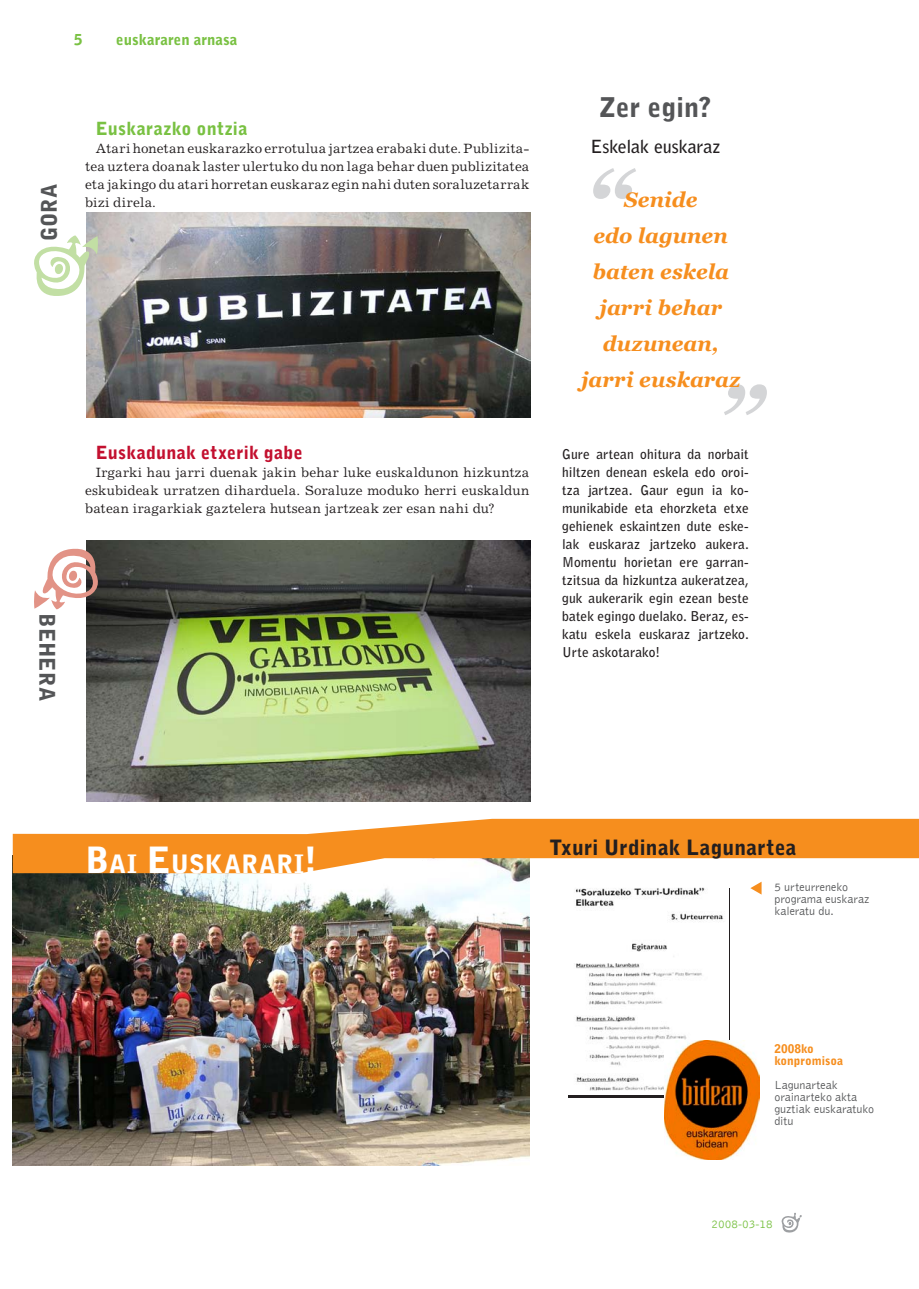
<style>
.page{position:relative;width:919px;height:1289px;background:#fff}
.page>*{position:absolute;margin:0;border:0;box-sizing:border-box;transform-origin:0 0}
.t1{font:italic 700 90px "Georgia";color:#d4d5d7}
.t2{font:900 27px "Bell Gothic Std";letter-spacing:.005em;color:#545557}
.t3{font:900 25.2px "Bell Gothic Std";letter-spacing:.025em;color:#fff}
.t4{font:900 21.45px "Bell Gothic Std";color:#545557}
.t5{font:italic 700 21px/36px "Georgia";color:#f68e1e;text-align:center}
.t6{font:900 21px "Bell Gothic Std";letter-spacing:.015em;color:#231f20}
.t7{font:900 18px "Bell Gothic";letter-spacing:.015em;color:#c3102f}
.t8{font:900 18px "Bell Gothic";letter-spacing:.02em;color:#79c142}
.t9{font:700 18px "Bell Gothic Std";letter-spacing:-.005em;color:#231f20}
.t10{font:900 15px "Bell Gothic Std";color:#79c142}
.t11{font:13.5px/18px "Excelsior";letter-spacing:.02em;color:#231f20;text-align:justify}
.t12{font:700 13.5px/18px "Bell Gothic Std";letter-spacing:.005em;color:#231f20;text-align:justify}
.t13{font:300 12px/12px "Bell Gothic";color:#545557}
.t14{font:900 12px/12px "Bell Gothic Std";color:#f68e1e}
.t15{font:300 12px "Bell Gothic";color:#79c142}
.s1{font-size:36px}
</style>
<div class="page">
<svg style="left:781px;top:1212px;width:20px;height:21px"></svg>
<svg style="left:568px;top:888px;width:162px;height:209px"></svg>
<img style="left:13px;top:873px;width:516px;height:292px">
<svg style="left:13px;top:818px;width:905px;height:55px;fill:#f68e1e"></svg>
<img style="left:86px;top:540px;width:444px;height:261px">
<img style="left:86px;top:213px;width:444px;height:204px">
<svg style="left:34px;top:235px;width:64px;height:64px"></svg>
<svg style="left:34px;top:545px;width:69px;height:64px"></svg>
<img style="left:569px;top:887px;width:159px;height:207px">
<svg style="left:750px;top:882px;width:11px;height:12px"></svg>
<img style="left:664px;top:1040px;width:95px;height:119px">
<p class="t10" style="left:74px;top:30px;width:10px">5</p>
<p class="t10" style="left:116px;top:30px;width:122px">euskararen arnasa</p>
<h3 class="t4" style="left:37px;top:241px;width:59px;rotate:-90deg">GORA</h3>
<h3 class="t8" style="left:96px;top:118px;width:153px">Euskarazko ontzia</h3>
<p class="t11" style="left:85px;top:139px;width:446px;text-indent:11px">Atari honetan euskarazko errotulua jartzea erabaki dute. Publizita&shy;tea uztera doanak laster ulertuko du non laga behar duen publizitatea eta jakingo du atari horretan euskaraz egin nahi duten soraluzetarrak bizi direla.</p>
<h3 class="t7" style="left:96px;top:442px;width:209px">Euskadunak etxerik gabe</h3>
<p class="t11" style="left:85px;top:463px;width:446px;text-indent:11px">Irgarki hau jarri duenak jakin behar luke euskaldunon hizkuntza eskubideak urratzen diharduela. Soraluze moduko herri euskaldun batean iragarkiak gaztelera hutsean jartzeak zer esan nahi du?</p>
<h3 class="t4" style="left:60px;top:613px;width:89px;rotate:90deg">BEHERA</h3>
<h2 class="t2" style="left:599px;top:91px;width:114px">Zer egin?</h2>
<h3 class="t9" style="left:590px;top:136px;width:131px">Eskelak euskaraz</h3>
<h3 class="t5" style="left:581px;top:182px;width:161px">Senide<br>edo lagunen baten eskela jarri behar duzunean, jarri euskaraz</h3>
<h1 class="t1" style="left:584px;top:153px;width:48px">“</h1>
<h1 class="t1" style="left:715px;top:369px;width:48px">”</h1>
<p class="t12" style="left:562px;top:445px;width:188px">Gure artean ohitura da norbait hiltzen denean eskela edo oroi&shy;tza jartzea. Gaur egun ia ko&shy;munikabide eta ehorzketa etxe gehienek eskaintzen dute eske&shy;lak euskaraz jartzeko aukera.<br>Momentu horietan ere garran&shy;tzitsua da hizkuntza aukeratzea, guk aukerarik egin ezean beste batek egingo duelako. Beraz, es&shy;katu eskela euskaraz jartzeko.<br>Urte askotarako!</p>
<h3 class="t3" style="left:85px;top:849px;width:234px"><span class="s1">B</span>AI <span class="s1">E</span> USKARARI<span class="s1">!</span></h3>
<h3 class="t6" style="left:549px;top:835px;width:248px">Txuri Urdinak Lagunartea</h3>
<p class="t13" style="left:774px;top:881px;width:97px">5 urteurreneko programa euskaraz kaleratu du.</p>
<p class="t14" style="left:774px;top:1043px;width:70px">2008ko konpromisoa</p>
<p class="t13" style="left:774px;top:1079px;width:101px">Lagunarteak orainarteko akta guztiak euskaratuko ditu</p>
<p class="t15" style="left:711px;top:1217px;width:63px">2008-03-18</p>
</div>
